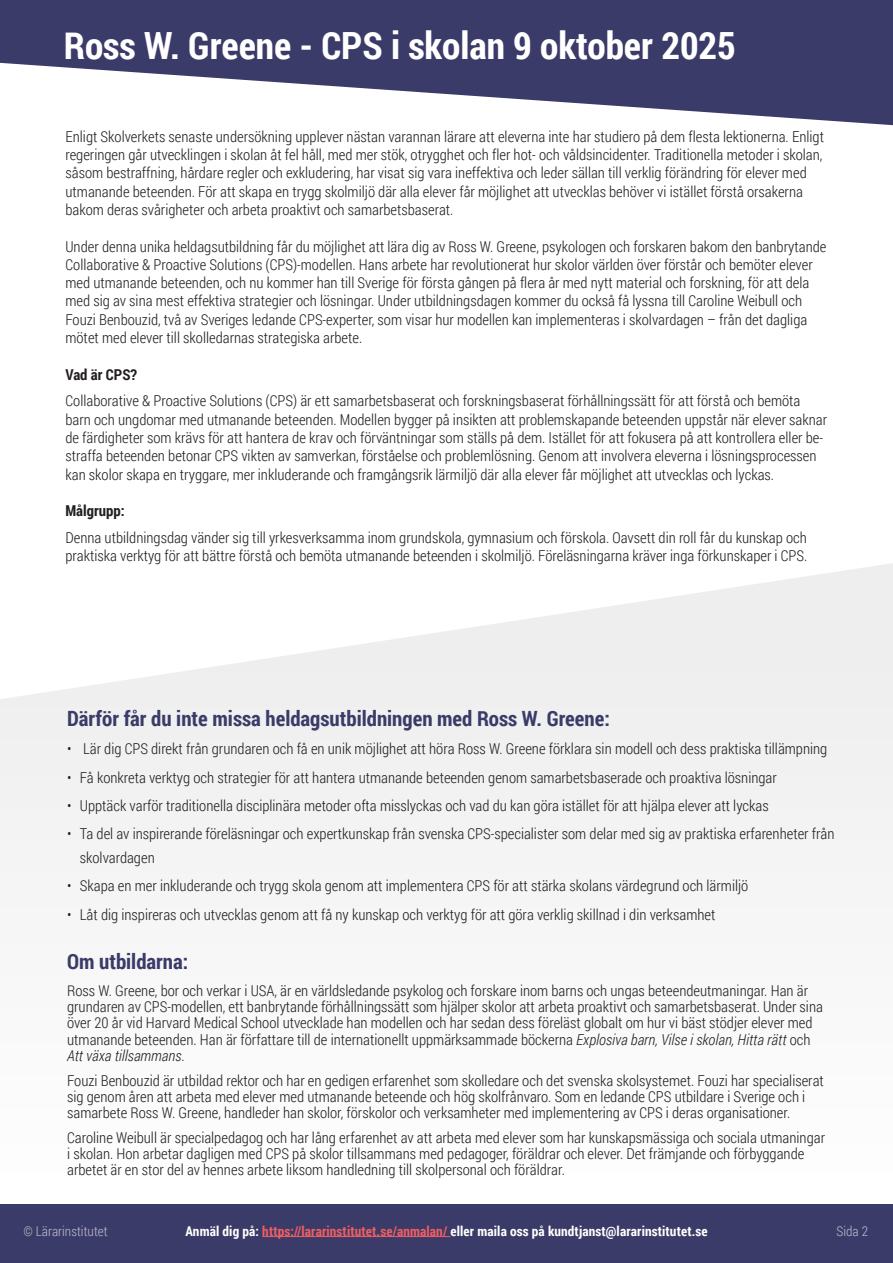
<style>
.page{position:relative;width:893px;height:1263px;background:#fff}
.page>*{position:absolute;margin:0;border:0;box-sizing:border-box;transform-origin:0 0}
.Rubrik_1{font:700 37.5px "Roboto Condensed";color:#fff}
.Rubrik_2{font:700 21px "Roboto Condensed";color:#3b3b69}
.Text{font:300 15px/18.3px "Roboto Condensed";color:#231f20}
.Text-2{font:700 15px "Roboto Condensed";color:#231f20}
.t1{font:700 13.5px "Roboto Condensed";letter-spacing:.01em;color:#fff}
.t2{font:300 13.5px "Roboto Condensed";color:#bdb8ca}
.s1{font-style:italic}
.s2{color:#f15e60}
</style>
<div class="page">
<div style="left:0;top:1204px;width:893px;height:59px;background:#3b3b69"></div>
<hr style="left:262px;top:1236px;width:188px;height:1px;background:#f15e60">
<svg style="left:0;top:563px;width:893px;height:311px;fill:#f2f2f3"></svg>
<svg style="left:0;top:0;width:893px;height:125px;fill:#3b3b69"></svg>
<p class="Rubrik_1" style="left:64px;top:19px;width:674px">Ross W. Greene - CPS i skolan 9 oktober 2025</p>
<p class="Text" style="left:65px;top:127px;width:760px">Enligt Skolverkets senaste undersökning upplever nästan varannan lärare att eleverna inte har studiero på dem flesta lektionerna. Enligt regeringen går utvecklingen i skolan åt fel håll, med mer stök, otrygghet och fler hot- och våldsincidenter. Traditionella metoder i skolan, såsom bestraffning, hårdare regler och exkludering, har visat sig vara ineffektiva och leder sällan till verklig förändring för elever med utmanande beteenden. För att skapa en trygg skolmiljö där alla elever får möjlighet att utvecklas behöver vi istället förstå orsakerna bakom deras svårigheter och arbeta proaktivt och samarbetsbaserat.</p>
<p class="Text" style="left:65px;top:237px;width:762px">Under denna unika heldagsutbildning får du möjlighet att lära dig av Ross W. Greene, psykologen och forskaren bakom den banbrytande Collaborative &amp; Proactive Solutions (CPS)-modellen. Hans arbete har revolutionerat hur skolor världen över förstår och bemöter elever med utmanande beteenden, och nu kommer han till Sverige för första gången på flera år med nytt material och forskning, för att dela med sig av sina mest effektiva strategier och lösningar. Under utbildningsdagen kommer du också få lyssna till Caroline Weibull och Fouzi Benbouzid, två av Sveriges ledande CPS-experter, som visar hur modellen kan implementeras i skolvardagen – från det dagliga mötet med elever till skolledarnas strategiska arbete.</p>
<p class="Text-2" style="left:65px;top:364px;width:73px">Vad är CPS?</p>
<p class="Text" style="left:65px;top:391px;width:763px">Collaborative &amp; Proactive Solutions (CPS) är ett samarbetsbaserat och forskningsbaserat förhållningssätt för att förstå och bemöta barn och ungdomar med utmanande beteenden. Modellen bygger på insikten att problemskapande beteenden uppstår när elever saknar de färdigheter som krävs för att hantera de krav och förväntningar som ställs på dem. Istället för att fokusera på att kontrollera eller be&shy;straffa beteenden betonar CPS vikten av samverkan, förståelse och problemlösning. Genom att involvera eleverna i lösningsprocessen kan skolor skapa en tryggare, mer inkluderande och framgångsrik lärmiljö där alla elever får möjlighet att utvecklas och lyckas.</p>
<p class="Text-2" style="left:65px;top:500px;width:61px">Målgrupp:</p>
<p class="Text" style="left:65px;top:528px;width:743px">Denna utbildningsdag vänder sig till yrkesverksamma inom grundskola, gymnasium och förskola. Oavsett din roll får du kunskap och praktiska verktyg för att bättre förstå och bemöta utmanande beteenden i skolmiljö. Föreläsningarna kräver inga förkunskaper i CPS.</p>
<p class="Rubrik_2" style="left:67px;top:704px;width:544px">Därför får du inte missa heldagsutbildningen med Ross W. Greene:</p>
<p class="Text" style="left:67px;top:739px;width:762px">• Lär dig CPS direkt från grundaren och få en unik möjlighet att höra Ross W. Greene förklara sin modell och dess praktiska tillämpning</p>
<p class="Text" style="left:67px;top:768px;width:711px">• Få konkreta verktyg och strategier för att hantera utmanande beteenden genom samarbetsbaserade och proaktiva lösningar</p>
<p class="Text" style="left:67px;top:796px;width:703px">• Upptäck varför traditionella disciplinära metoder ofta misslyckas och vad du kan göra istället för att hjälpa elever att lyckas</p>
<p class="Text" style="left:80px;top:821px;width:756px;line-height:24px;text-indent:-13px">• Ta del av inspirerande föreläsningar och expertkunskap från svenska CPS-specialister som delar med sig av praktiska erfarenheter från skolvardagen</p>
<p class="Text" style="left:67px;top:876px;width:683px">• Skapa en mer inkluderande och trygg skola genom att implementera CPS för att stärka skolans värdegrund och lärmiljö</p>
<p class="Text" style="left:67px;top:905px;width:650px">• Låt dig inspireras och utvecklas genom att få ny kunskap och verktyg för att göra verklig skillnad i din verksamhet</p>
<p class="Rubrik_2" style="left:67px;top:946px;width:123px">Om utbildarna:</p>
<p class="Text" style="left:67px;top:982px;width:757px;line-height:16.2px">Ross W. Greene, bor och verkar i USA, är en världsledande psykolog och forskare inom barns och ungas beteendeutmaningar. Han är grundaren av CPS-modellen, ett banbrytande förhållningssätt som hjälper skolor att arbeta proaktivt och samarbetsbaserat. Under sina över 20 år vid Harvard Medical School utvecklade han modellen och har sedan dess föreläst globalt om hur vi bäst stödjer elever med utmanande beteenden. Han är författare till de internationellt uppmärksammade böckerna <span class="s1">Explosiva barn, Vilse i skolan, Hitta rätt</span> och <span class="s1">Att växa tillsammans</span>.</p>
<p class="Text" style="left:67px;top:1072px;width:758px;line-height:16.2px">Fouzi Benbouzid är utbildad rektor och har en gedigen erfarenhet som skolledare och det svenska skolsystemet. Fouzi har specialiserat sig genom åren att arbeta med elever med utmanande beteende och hög skolfrånvaro. Som en ledande CPS utbildare i Sverige och i samarbete Ross W. Greene, handleder han skolor, förskolor och verksamheter med implementering av CPS i deras organisationer.</p>
<p class="Text" style="left:67px;top:1129px;width:759px;line-height:16.2px">Caroline Weibull är specialpedagog och har lång erfarenhet av att arbeta med elever som har kunskapsmässiga och sociala utmaningar i skolan. Hon arbetar dagligen med CPS på skolor tillsammans med pedagoger, föräldrar och elever. Det främjande och förbyggande arbetet är en stor del av hennes arbete liksom handledning till skolpersonal och föräldrar.</p>
<p class="t2" style="left:24px;top:1221px;width:86px">© Lärarinstitutet</p>
<p class="t1" style="left:185px;top:1221px;width:524px">Anmäl dig på: <span class="s2">https://lararinstitutet.se/anmalan/</span> eller maila oss på kundtjanst@lararinstitutet.se</p>
<p class="t2" style="left:837px;top:1221px;width:33px">Sida 2</p>
</div>
